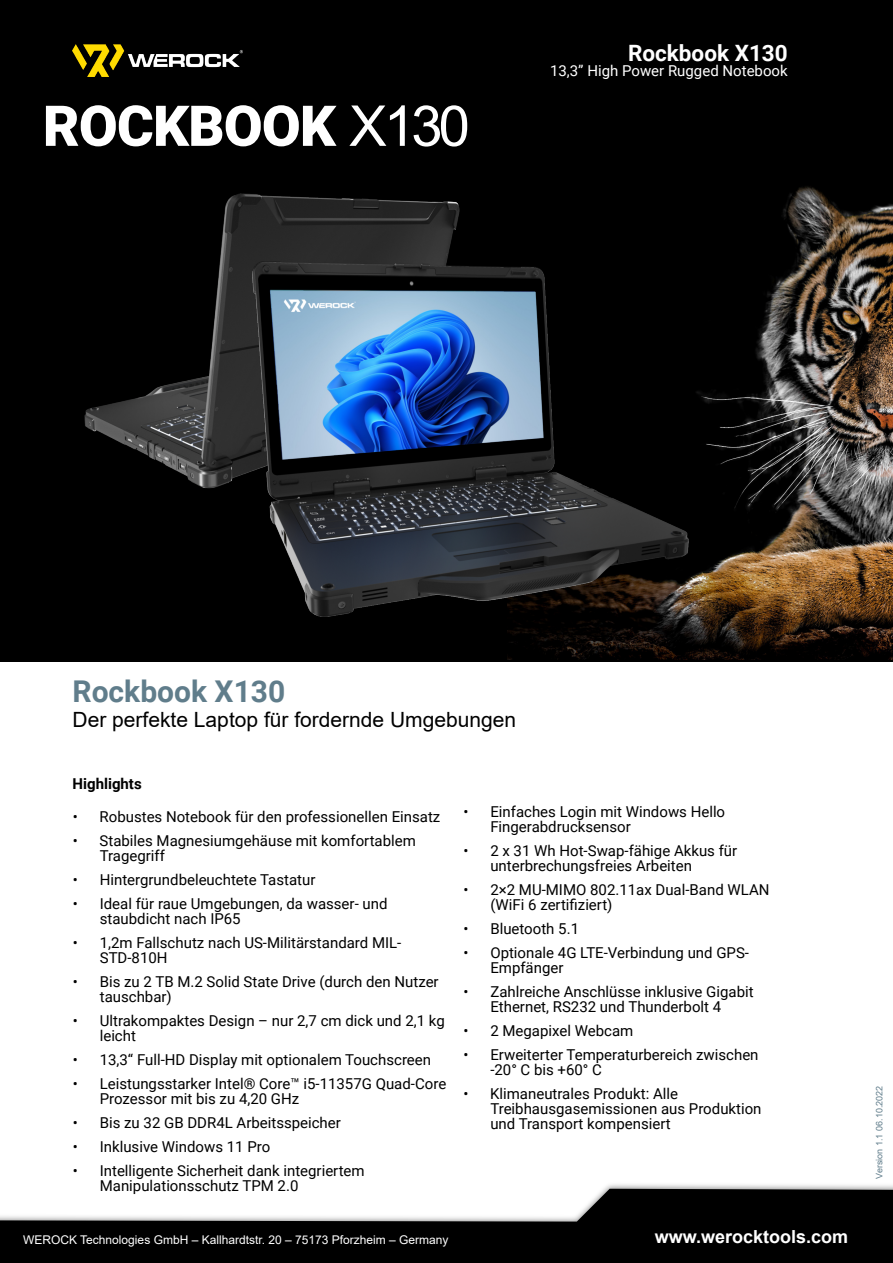
<style>
.page{position:relative;width:893px;height:1263px;background:#fff}
.page>*{position:absolute;margin:0;border:0;box-sizing:border-box;transform-origin:0 0}
.t1{font:900 56.4px "Roboto";letter-spacing:-.015em;color:#fff}
.t2{font:700 30px "Roboto";color:#607d8b}
.t3{font:700 22.5px "Roboto";color:#fff}
.t4{font:21px "Arial";color:#000}
.t5{font:700 18px "Arial";color:#fff}
.t6{font:15px/15px "Roboto";color:#000}
.t7{font:15px "Roboto";color:#fff}
.t8{font:700 15px "Roboto";color:#000}
.t9{font:12px "Arial";color:#fff}
.t10{font:9px "Arial";color:#607d8b}
.s1{font-family:"Arial";font-weight:400}
</style>
<div class="page">
<div style="left:0;top:0;width:893px;height:106px;background:#000"></div>
<svg style="left:0;top:1189px;width:893px;height:74px;fill:#000"></svg>
<img style="left:73px;top:45px;width:170px;height:32px">
<div style="left:0;top:106px;width:893px;height:555px;background:#000"></div>
<img style="left:507px;top:157px;width:386px;height:503px">
<img style="left:0;top:157px;width:579px;height:347px">
<img style="left:253px;top:262px;width:436px;height:354px">
<img style="left:270px;top:290px;width:273px;height:169px">
<h1 class="t1" style="left:43px;top:104px;width:428px">ROCKBOOK <span class="s1">X130</span></h1>
<h3 class="t3" style="left:628px;top:44px;width:161px">Rockbook X130</h3>
<p class="t7" style="left:550px;top:65px;width:239px">13,3” High Power Rugged Notebook</p>
<h2 class="t2" style="left:73px;top:679px;width:214px">Rockbook X130</h2>
<h3 class="t4" style="left:73px;top:712px;width:445px">Der perfekte Laptop für fordernde Umgebungen</h3>
<p class="t8" style="left:73px;top:778px;width:71px">Highlights</p>
<p class="t6" style="left:73px;top:811px;width:369px">• Robustes Notebook für den professionellen Einsatz</p>
<p class="t6" style="left:100px;top:835px;width:318px;text-indent:-27px">• Stabiles Magnesiumgehäuse mit komfortablem<br>Tragegriff</p>
<p class="t6" style="left:73px;top:874px;width:244px">• Hintergrundbeleuchtete Tastatur</p>
<p class="t6" style="left:100px;top:898px;width:289px;text-indent:-27px">• Ideal für raue Umgebungen, da wasser- und staubdicht nach IP65</p>
<p class="t6" style="left:100px;top:937px;width:303px;text-indent:-27px">• 1,2m Fallschutz nach US-Militärstandard MIL-<br>STD-810H</p>
<p class="t6" style="left:100px;top:976px;width:340px;text-indent:-27px">• Bis zu 2 TB M.2 Solid State Drive (durch den Nutzer tauschbar)</p>
<p class="t6" style="left:100px;top:1015px;width:347px;text-indent:-27px">• Ultrakompaktes Design – nur 2,7 cm dick und 2,1 kg leicht</p>
<p class="t6" style="left:73px;top:1054px;width:360px">• 13,3“ Full-HD Display mit optionalem Touchscreen</p>
<p class="t6" style="left:100px;top:1078px;width:348px;text-indent:-27px">• Leistungsstarker Intel® Core™ i5-11357G Quad-Core<br>Prozessor mit bis zu 4,20 GHz</p>
<p class="t6" style="left:73px;top:1117px;width:270px">• Bis zu 32 GB DDR4L Arbeitsspeicher</p>
<p class="t6" style="left:73px;top:1141px;width:199px">• Inklusive Windows 11 Pro</p>
<p class="t6" style="left:100px;top:1165px;width:266px;text-indent:-27px">• Intelligente Sicherheit dank integriertem<br>Manipulationsschutz TPM 2.0</p>
<p class="t6" style="left:490px;top:805px;width:236px;text-indent:-27px">• Einfaches Login mit Windows Hello<br>Fingerabdrucksensor</p>
<p class="t6" style="left:490px;top:844px;width:248px;text-indent:-27px">• 2 x 31 Wh Hot-Swap-fähige Akkus für unterbrechungsfreies Arbeiten</p>
<p class="t6" style="left:490px;top:883px;width:281px;text-indent:-27px">• 2×2 MU-MIMO 802.11ax Dual-Band WLAN (WiFi 6 zertifiziert)</p>
<p class="t6" style="left:463px;top:922px;width:117px">• Bluetooth 5.1</p>
<p class="t6" style="left:490px;top:946px;width:260px;text-indent:-27px">• Optionale 4G LTE-Verbindung und GPS-<br>Empfänger</p>
<p class="t6" style="left:463px;top:985px;width:292px;text-align:center">• Zahlreiche Anschlüsse inklusive Gigabit<br>Ethernet, RS232 und Thunderbolt 4</p>
<p class="t6" style="left:463px;top:1024px;width:171px">• 2 Megapixel Webcam</p>
<p class="t6" style="left:490px;top:1048px;width:270px;text-indent:-27px">• Erweiterter Temperaturbereich zwischen -20° C bis +60° C</p>
<p class="t6" style="left:490px;top:1087px;width:273px;text-indent:-27px">• Klimaneutrales Produkt: Alle<br>Treibhausgasemissionen aus Produktion und Transport kompensiert</p>
<p class="t9" style="left:23px;top:1235px;width:427px">WEROCK Technologies GmbH ‒ Kallhardtstr. 20 ‒ 75173 Pforzheim ‒ Germany</p>
<p class="t5" style="left:655px;top:1229px;width:195px">www.werocktools.com</p>
<p class="t10" style="left:876px;top:1178px;width:94px;rotate:-90deg">Version 1.1 06.10.2022</p>
</div>
